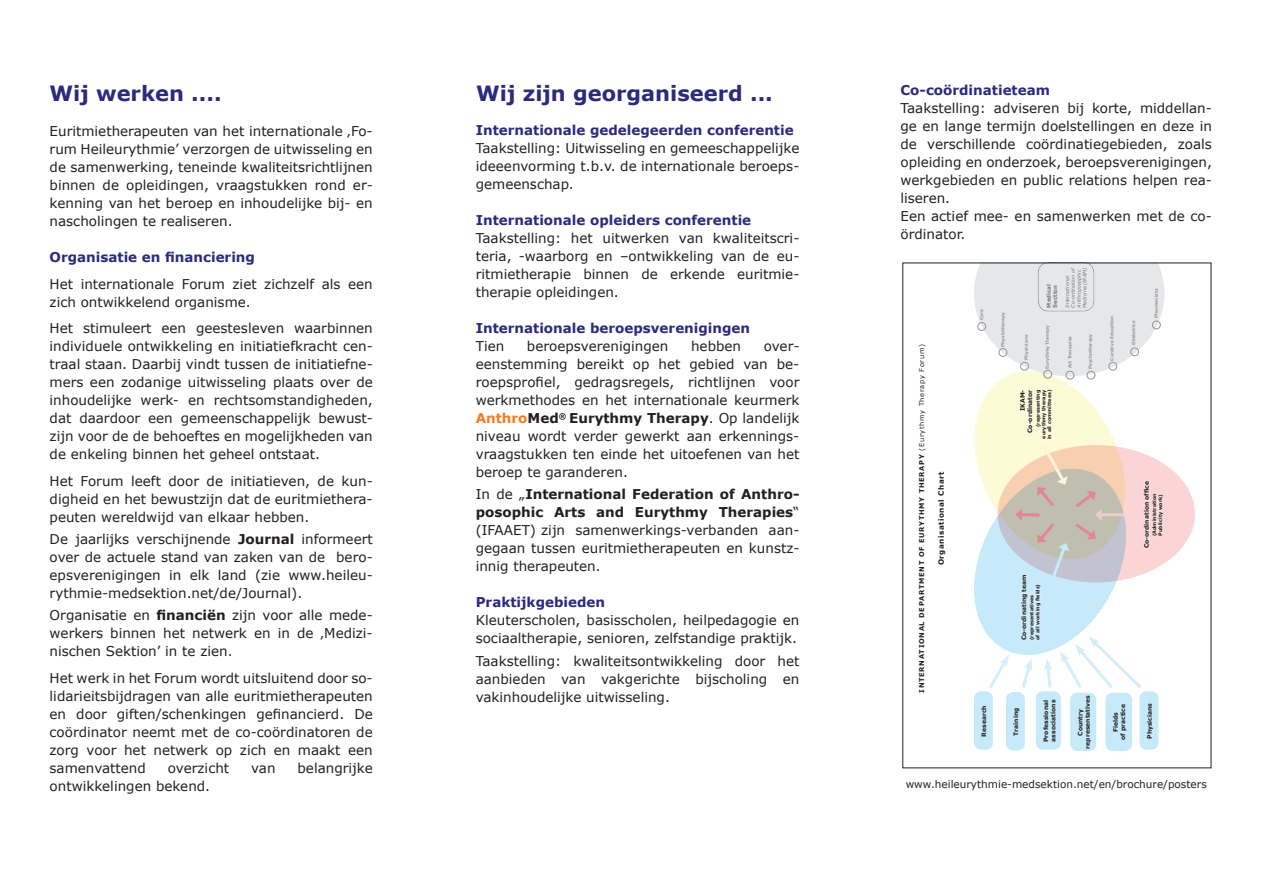
<style>
.page{position:relative;width:1263px;height:893px;background:#fff}
.page>*{position:absolute;margin:0;border:0;box-sizing:border-box;transform-origin:0 0}
.t1{font:700 21px "Verdana";color:#2c2a7c}
.t2{font:13.5px/18px "Verdana";color:#231f20;text-align:justify}
.t3{font:700 13.5px "Verdana";color:#2c2a7c}
.t4{font:10.5px "Verdana";color:#231f20}
.t5{font:700 7.2px "Verdana";letter-spacing:.07em;color:#231f20}
.t6{font:700 6.6px "Verdana";letter-spacing:.1em;color:#231f20}
.t7{font:700 6px/7.2px "Verdana";color:#231f20;text-align:center}
.t8{font:700 5.4px/6.6px "Verdana";color:#76787b}
.t9{font:700 4.8px/5.8px "Verdana";color:#231f20}
.t10{font:italic 4.8px/5.8px "Verdana";color:#76787b}
.t11{font:700 4.2px "Verdana";color:#939598}
.s1{font-weight:700}
.s2{font-weight:700;color:#f47b21}
.s3{font-weight:400}
</style>
<div class="page">
<div style="left:997px;top:445px;width:198px;height:137px;background:#fbd4d5;border-radius:50%"></div>
<div style="left:1139px;top:691px;width:19px;height:59px;background:#c6eafa;border-radius:7px"></div>
<div style="left:1105px;top:693px;width:27px;height:58px;background:#c6eafa;border-radius:7px"></div>
<div style="left:1006px;top:692px;width:19px;height:58px;background:#c6eafa;border-radius:7px"></div>
<div style="left:974px;top:691px;width:19px;height:59px;background:#c6eafa;border-radius:7px"></div>
<div style="left:1036px;top:691px;width:25px;height:59px;background:#c6eafa;border-radius:7px"></div>
<div style="left:1070px;top:693px;width:26px;height:58px;background:#c6eafa;border-radius:7px"></div>
<svg style="left:974px;top:265px;width:190px;height:427px"></svg>
<div style="left:1038px;top:263px;width:56px;height:49px;background:#e6e7e9"></div>
<div style="left:1140px;top:478px;width:26px;height:74px;background:#fbd8d9"></div>
<h1 class="t1" style="left:50px;top:79px;width:173px">Wij werken ....</h1>
<p class="t2" style="left:50px;top:122px;width:325px">Euritmietherapeuten van het internationale ‚Fo&shy;rum Heileurythmie’ verzorgen de uitwisseling en de samenwerking, teneinde kwaliteitsrichtlijnen binnen de opleidingen, vraagstukken rond er&shy;kenning van het beroep en inhoudelijke bij- en nascholingen te realiseren.</p>
<p class="t3" style="left:50px;top:248px;width:207px">Organisatie en financiering</p>
<p class="t2" style="left:50px;top:275px;width:325px">Het internationale Forum ziet zichzelf als een zich ontwikkelend organisme.</p>
<p class="t2" style="left:50px;top:319px;width:325px">Het stimuleert een geestesleven waarbinnen individuele ontwikkeling en initiatiefkracht cen&shy;traal staan. Daarbij vindt tussen de initiatiefne&shy;mers een zodanige uitwisseling plaats over de inhoudelijke werk- en rechtsomstandigheden, dat daardoor een gemeenschappelijk bewust&shy;zijn voor de de behoeftes en mogelijkheden van de enkeling binnen het geheel ontstaat.</p>
<p class="t2" style="left:50px;top:472px;width:325px">Het Forum leeft door de initiatieven, de kun&shy;digheid en het bewustzijn dat de euritmiethera&shy;peuten wereldwijd van elkaar hebben.</p>
<p class="t2" style="left:50px;top:530px;width:325px">De jaarlijks verschijnende <span class="s1">Journal</span> informeert over de actuele stand van zaken van de bero&shy;epsverenigingen in elk land (zie www.heileu&shy;rythmie-medsektion.net/de/Journal).</p>
<p class="t2" style="left:50px;top:606px;width:325px">Organisatie en <span class="s1">financiën</span> zijn voor alle mede&shy;werkers binnen het netwerk en in de ‚Medizi&shy;nischen Sektion’ in te zien.</p>
<p class="t2" style="left:50px;top:668px;width:325px">Het werk in het Forum wordt uitsluitend door so&shy;lidarieitsbijdragen van alle euritmietherapeuten en door giften/schenkingen gefinancierd. De coördinator neemt met de co-coördinatoren de zorg voor het netwerk op zich en maakt een samenvattend</p>
<p class="t2" style="left:168px;top:758px;width:63px">overzicht</p>
<p class="t2" style="left:251px;top:758px;width:26px">van</p>
<p class="t2" style="left:298px;top:758px;width:77px">belangrijke</p>
<p class="t2" style="left:50px;top:776px;width:162px">ontwikkelingen bekend.</p>
<h1 class="t1" style="left:476px;top:79px;width:298px">Wij zijn georganiseerd ...</h1>
<p class="t3" style="left:476px;top:121px;width:319px">Internationale gedelegeerden conferentie</p>
<p class="t2" style="left:476px;top:139px;width:325px">Taakstelling: Uitwisseling en gemeeschappelijke ideeenvorming t.b.v. de internationale beroeps&shy;gemeenschap.</p>
<p class="t3" style="left:476px;top:211px;width:277px">Internationale opleiders conferentie</p>
<p class="t2" style="left:476px;top:229px;width:325px">Taakstelling: het uitwerken van kwaliteitscri&shy;teria, -waarborg en –ontwikkeling van de eu&shy;ritmietherapie binnen de erkende euritmie&shy;therapie opleidingen.</p>
<p class="t3" style="left:476px;top:319px;width:276px">Internationale beroepsverenigingen</p>
<p class="t2" style="left:476px;top:337px;width:30px">Tien</p>
<p class="t2" style="left:527px;top:337px;width:143px">beroepsverenigingen</p>
<p class="t2" style="left:691px;top:337px;width:52px">hebben</p>
<p class="t2" style="left:476px;top:337px;width:325px;text-indent:288px">over&shy;eenstemming bereikt op het gebied van be&shy;roepsprofiel, gedragsregels, richtlijnen voor werkmethodes en het internationale keurmerk <span class="s2">Anthro</span><span class="s1">Med</span><sup>®</sup> <span class="s1">Eurythmy Therapy</span>. Op landelijk niveau wordt verder gewerkt aan erkennings&shy;vraagstukken ten einde het uitoefenen van het beroep te garanderen.</p>
<p class="t2" style="left:476px;top:485px;width:325px">In de „<span class="s1">International Federation of Anthro&shy;posophic Arts and Eurythmy Therapies</span>“ (IFAAET) zijn samenwerkings-verbanden aan&shy;gegaan tussen euritmietherapeuten en kunstz&shy;innig therapeuten.</p>
<p class="t3" style="left:476px;top:593px;width:131px">Praktijkgebieden</p>
<p class="t2" style="left:476px;top:611px;width:325px">Kleuterscholen, basisscholen, heilpedagogie en sociaaltherapie, senioren, zelfstandige praktijk.</p>
<p class="t2" style="left:476px;top:651px;width:325px">Taakstelling: kwaliteitsontwikkeling door het aanbieden van vakgerichte bijscholing en vakinhoudelijke uitwisseling.</p>
<p class="t3" style="left:900px;top:81px;width:151px">Co-coördinatieteam</p>
<p class="t2" style="left:900px;top:99px;width:313px;text-align:left">Taakstelling: adviseren bij korte, middellan&shy;ge en lange termijn doelstellingen en deze in de verschillende coördinatiegebieden, zoals opleiding en onderzoek, beroepsverenigingen, werkgebieden en public relations helpen rea&shy;liseren.<br>Een actief mee- en samenwerken met de co&shy;ördinator.</p>
<p class="t6" style="left:917px;top:693px;width:350px;rotate:-90deg">INTERNATIONAL DEPARTMENT OF EURYTHMY THERAPY <span class="s3">(Eurythmy Therapy Forum)</span></p>
<p class="t5" style="left:936px;top:565px;width:96px;rotate:-90deg">Organisational Chart</p>
<p class="t11" style="left:979px;top:320px;width:12px;rotate:-90deg">Care</p>
<p class="t11" style="left:1000px;top:347px;width:36px;rotate:-90deg">Physiotherapy</p>
<p class="t11" style="left:1023px;top:360px;width:27px;rotate:-90deg">Physicians</p>
<p class="t8" style="left:1045px;top:308px;width:25px;rotate:-90deg">Medical<br>Section</p>
<p class="t10" style="left:1064px;top:308px;width:42px;rotate:-90deg">International<br>Co-ordination of<br>Anthroposophic<br>Medicine (IKAM)</p>
<p class="t11" style="left:1044px;top:369px;width:45px;rotate:-90deg">Eurythmy Therapy</p>
<p class="t11" style="left:1067px;top:368px;width:34px;rotate:-90deg">Art Therapies</p>
<p class="t11" style="left:1087px;top:369px;width:37px;rotate:-90deg">Psychotherapy</p>
<p class="t7" style="left:1019px;top:433px;width:45px;text-align:right;rotate:-90deg">IKAM-<br>Co-ordinator</p>
<p class="t9" style="left:1035px;top:439px;width:51px;text-align:justify;text-indent:12px;rotate:-90deg">(representing eurythmy therapy in all committees)</p>
<p class="t11" style="left:1109px;top:361px;width:46px;rotate:-90deg">Curative Education</p>
<p class="t7" style="left:1020px;top:640px;width:67px;rotate:-90deg">Co-ordinating team</p>
<p class="t9" style="left:1029px;top:640px;width:58px;rotate:-90deg">(representatives<br>of all working fields)</p>
<p class="t11" style="left:1131px;top:345px;width:26px;rotate:-90deg">Obstetrics</p>
<p class="t11" style="left:1153px;top:318px;width:31px;rotate:-90deg">Pharmacists</p>
<p class="t7" style="left:1143px;top:548px;width:69px;rotate:-90deg">Co-ordination office</p>
<p class="t9" style="left:1151px;top:536px;width:45px;rotate:-90deg">(Administration<br>Publicity work)</p>
<p class="t7" style="left:980px;top:737px;width:33px;rotate:-90deg">Research</p>
<p class="t7" style="left:1012px;top:736px;width:30px;rotate:-90deg">Training</p>
<p class="t7" style="left:1042px;top:742px;width:44px;text-align:left;rotate:-90deg">Professional associations</p>
<p class="t7" style="left:1076px;top:749px;width:55px;rotate:-90deg">Country representatives</p>
<p class="t7" style="left:1112px;top:740px;width:38px;rotate:-90deg">Fields<br>of practice</p>
<p class="t7" style="left:1146px;top:739px;width:37px;rotate:-90deg">Physicians</p>
<p class="t4" style="left:906px;top:777px;width:303px">www.heileurythmie-medsektion.net/en/brochure/posters</p>
</div>
